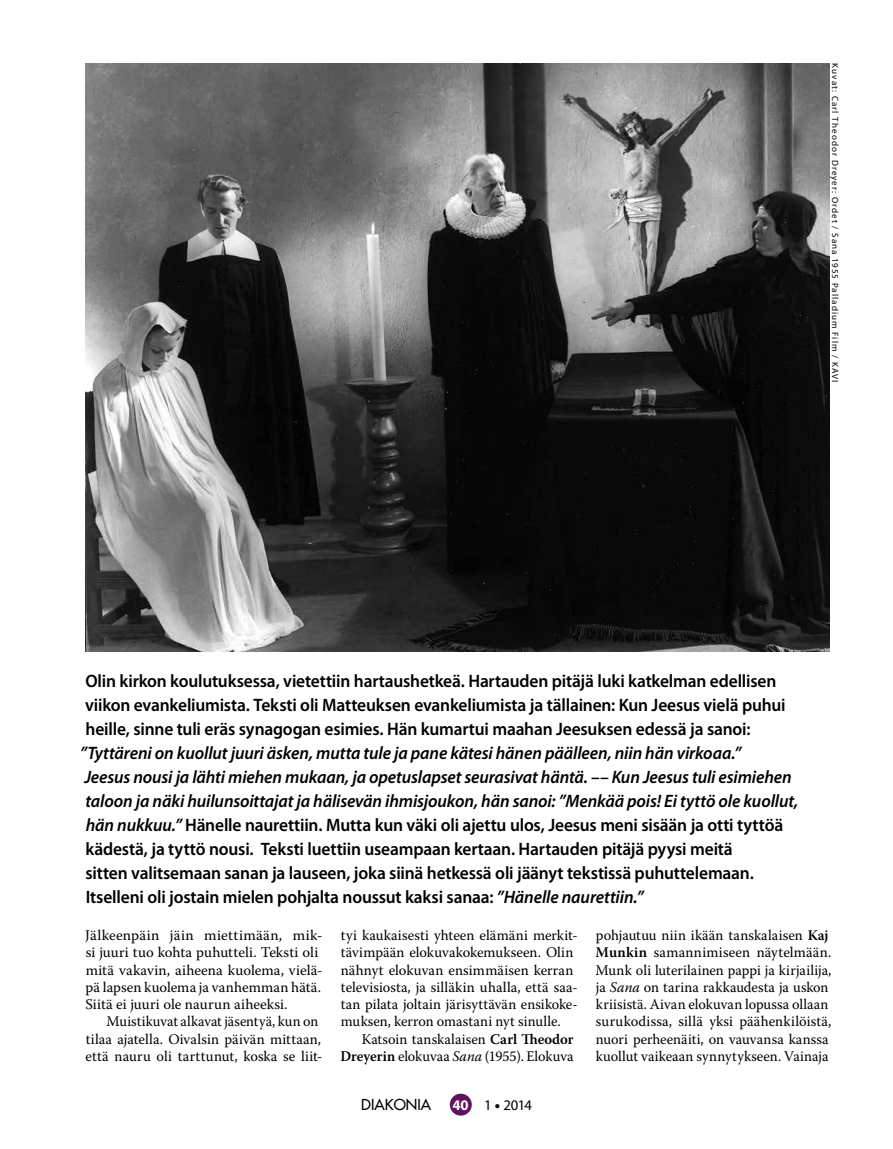
<style>
.page{position:relative;width:893px;height:1149px;background:#fff}
.page>*{position:absolute;margin:0;border:0;box-sizing:border-box;transform-origin:0 0}
.t1{font:italic 600 18px/24px "Myriad Pro";letter-spacing:-.01em;color:#000}
.t2{font:600 18px/24px "Myriad Pro";letter-spacing:-.01em;color:#000}
.t3{font:14.7px/17.2px "Warnock Pro";letter-spacing:.01em;color:#000}
.t4{font:14.7px/17.2px "Warnock Pro";letter-spacing:.01em;color:#000;scale:.96 1}
.t5{font:14.7px "Futura";color:#000}
.t6{font:14.7px "Myriad Pro";color:#000}
.t7{font:9px "Myriad Pro";letter-spacing:.115em;color:#000}
.s1{font-style:normal}
.s2{font-weight:600}
.s3{font-style:italic}
.s4{font-weight:700;color:#fff}
.s5{font-weight:900}
</style>
<div class="page">
<div style="left:450px;top:1093px;width:22px;height:22px;background:#621161;border-radius:50%"></div>
<img style="left:85px;top:64px;width:744px;height:587px">
<p class="t7" style="left:840px;top:63px;width:319px;rotate:90deg">Kuvat: Carl Theodor Dreyer: Ordet / Sana 1955 Palladium Film / KAVI</p>
<p class="t2" style="left:85px;top:669px;width:702px">Olin kirkon koulutuksessa, vietettiin hartaushetkeä. Hartauden pitäjä luki katkelman edellisen viikon evankeliumista. Teksti oli Matteuksen evankeliumista ja tällainen: Kun Jeesus vielä puhui heille, sinne tuli eräs synagogan esimies. Hän kumartui maahan Jeesuksen edessä ja sanoi:</p>
<p class="t1" style="left:80px;top:741px;width:720px">”Tyttäreni on kuollut juuri äsken, mutta tule ja pane kätesi hänen päälleen, niin hän virkoaa.”<br>Jeesus nousi ja lähti miehen mukaan, ja opetuslapset seurasivat häntä. –– Kun Jeesus tuli esimiehen taloon ja näki huilunsoittajat ja hälisevän ihmisjoukon, hän sanoi: ”Menkää pois! Ei tyttö ole kuollut, hän nukkuu.” <span class="s1">Hänelle naurettiin. Mutta kun väki oli ajettu ulos, Jeesus meni sisään ja otti tyttöä kädestä, ja tyttö nousi. Teksti luettiin useampaan kertaan. Hartauden pitäjä pyysi meitä<br>sitten valitsemaan sanan ja lauseen, joka siinä hetkessä oli jäänyt tekstissä puhuttelemaan.<br>Itselleni oli jostain mielen pohjalta noussut kaksi sanaa:</span> ”Hänelle naurettiin.”</p>
<p class="t3" style="left:85px;top:926px;width:239px">Jälkeenpäin jäin miettimään, mik&shy;si juuri tuo kohta puhutteli. Teksti oli mitä vakavin, aiheena kuolema, vielä&shy;pä lapsen kuolema ja vanhemman hätä.<br>Siitä ei juuri ole naurun aiheeksi.</p>
<p class="t4" style="left:85px;top:1012px;width:248px;text-indent:21px">Muistikuvat alkavat jäsentyä, kun on tilaa ajatella. Oivalsin päivän mittaan, että nauru oli tarttunut, koska se liit-</p>
<p class="t3" style="left:341px;top:926px;width:238px">tyi kaukaisesti yhteen elämäni merkit&shy;tävimpään elokuvakokemukseen. Olin nähnyt elokuvan ensimmäisen kerran televisiosta, ja silläkin uhalla, että saa&shy;tan pilata joltain järisyttävän ensikoke&shy;muksen, kerron omastani nyt sinulle.</p>
<p class="t3" style="left:340px;top:1029px;width:235px;text-align:right">Katsoin tanskalaisen <span class="s2">Carl Theodor<br>Dreyerin</span> elokuvaa <span class="s3">Sana</span> (1955). Elokuva</p>
<p class="t5" style="left:361px;top:1094px;width:71px">DIAKONIA</p>
<p class="t6" style="left:452px;top:1096px;width:81px"><span class="s4">40</span> 1 <span class="s5">•</span> 2014</p>
<p class="t3" style="left:595px;top:926px;width:237px">pohjautuu niin ikään tanskalaisen <span class="s2">Kaj Munkin</span> samannimiseen näytelmään.<br>Munk oli luterilainen pappi ja kirjailija, ja <span class="s3">Sana</span> on tarina rakkaudesta ja uskon kriisistä. Aivan elokuvan lopussa ollaan surukodissa, sillä yksi päähenkilöistä, nuori perheenäiti, on vauvansa kanssa kuollut vaikeaan synnytykseen. Vainaja</p>
</div>
